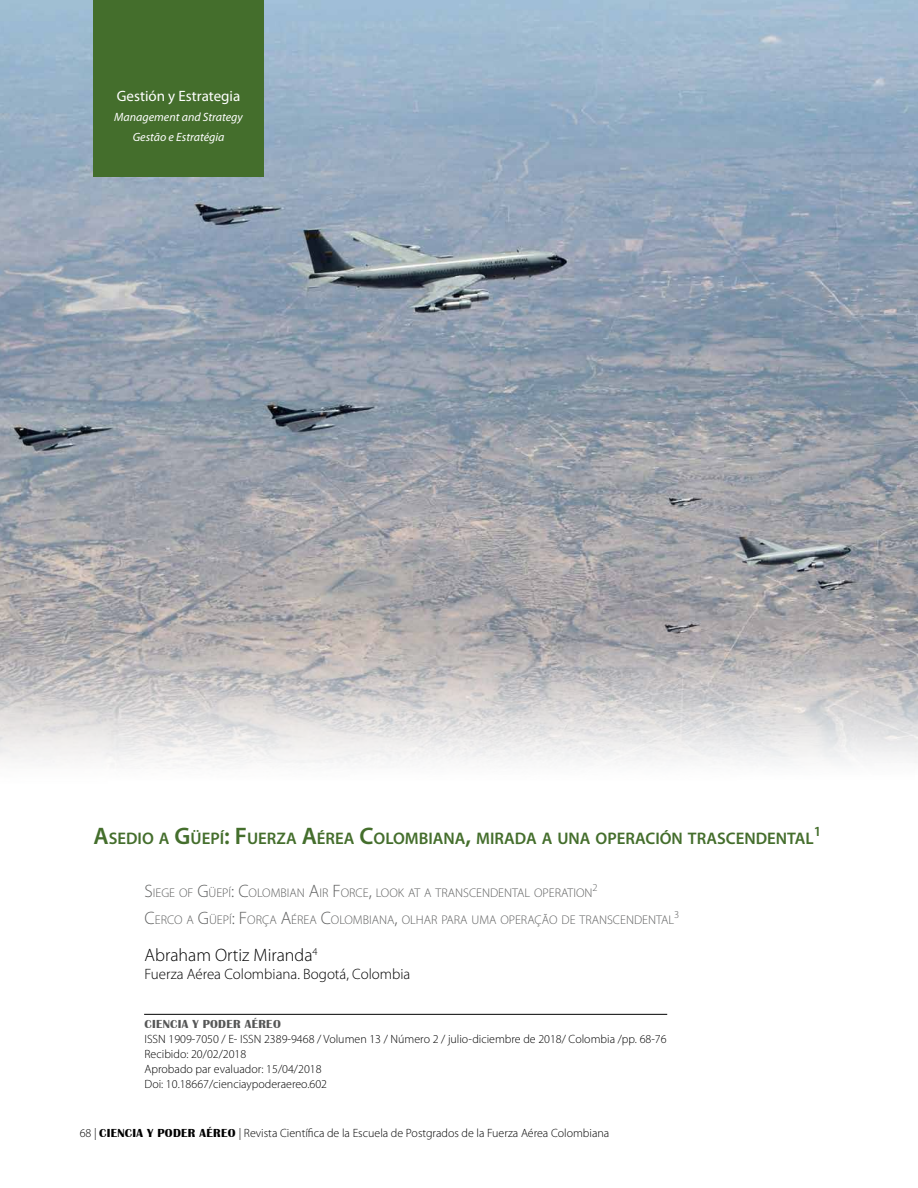
<style>
.page{position:relative;width:918px;height:1188px;background:#fff}
.page>*{position:absolute;margin:0;border:0;box-sizing:border-box;transform-origin:0 0}
.t1{font:300 18px "Myriad Pro";color:#000}
.t2{font:600 16.8px "Myriad Pro";color:#446e2c}
.t3{font:300 15px "Myriad Pro";color:#000}
.t4{font:15px "Myriad Pro";color:#fff}
.t5{font:600 13.95px "Myriad Pro";color:#446e2c}
.t6{font:300 12.6px "Myriad Pro";color:#5f6060}
.t7{font:300 12px/15px "Myriad Pro";color:#000}
.t8{font:italic 12px/19.8px "Myriad Pro";color:#fff;text-align:center}
.t9{font:700 12px "Britannic";letter-spacing:.025em;color:#565757}
.t10{font:300 10.5px "Myriad Pro";color:#5f6060}
.s1{font-size:24px}
.s2{font-size:18px}
.s3{font-family:"Britannic";font-weight:700}
</style>
<div class="page">
<hr style="left:144px;top:1014px;width:523px;height:1px;background:#000">
<img style="left:0;top:0;width:918px;height:625px">
<div style="left:94px;top:0;width:170px;height:176px;background:#446e2c"></div>
<img style="left:0;top:625px;width:918px;height:142px">
<p class="t4" style="left:117px;top:87px;width:125px">Gestión y Estrategia</p>
<p class="t8" style="left:114px;top:107px;width:130px">Management and Strategy<br>Gestão e Estratégia</p>
<h2 class="t2" style="left:94px;top:830px;width:722px"><span class="s1">A</span>SEDIO A <span class="s1">G</span>ÜEPÍ<span class="s1">: F</span>UERZA <span class="s1">A</span>ÉREA <span class="s1">C</span>OLOMBIANA<span class="s1">,</span> MIRADA A UNA OPERACIÓN TRASCENDENTAL</h2>
<p class="t5" style="left:814px;top:824px;width:9px">1</p>
<p class="t6" style="left:145px;top:886px;width:449px"><span class="s2">S</span>IEGE OF <span class="s2">G</span>ÜEPÍ<span class="s2">: C</span>OLOMBIAN <span class="s2">A</span>IR <span class="s2">F</span>ORCE<span class="s2">,</span> LOOK AT A TRANSCENDENTAL OPERATION</p>
<p class="t10" style="left:593px;top:882px;width:7px">2</p>
<p class="t6" style="left:145px;top:912px;width:531px"><span class="s2">C</span>ERCO A <span class="s2">G</span>ÜEPÍ<span class="s2">: F</span>ORÇA <span class="s2">A</span>ÉREA <span class="s2">C</span>OLOMBIANA<span class="s2">,</span> OLHAR PARA UMA OPERAÇÃO DE TRANSCENDENTAL</p>
<p class="t10" style="left:674px;top:908px;width:7px">3</p>
<h1 class="t1" style="left:145px;top:945px;width:175px">Abraham Ortiz Miranda<sup>4</sup></h1>
<p class="t3" style="left:145px;top:965px;width:267px">Fuerza Aérea Colombiana. Bogotá, Colombia</p>
<p class="t9" style="left:145px;top:1018px;width:138px">CIENCIA Y PODER AÉREO</p>
<p class="t7" style="left:145px;top:1032px;width:524px">ISSN 1909-7050 / E- ISSN 2389-9468 / Volumen 13 / Número 2 / julio-diciembre de 2018/ Colombia /pp. 68-76<br>Recibido: 20/02/2018<br>Aprobado par evaluador: 15/04/2018<br>Doi: 10.18667/cienciaypoderaereo.602</p>
<p class="t7" style="left:80px;top:1125px;width:531px">68 | <span class="s3">CIENCIA Y PODER AÉREO</span> | Revista Científica de la Escuela de Postgrados de la Fuerza Aérea Colombiana</p>
</div>
